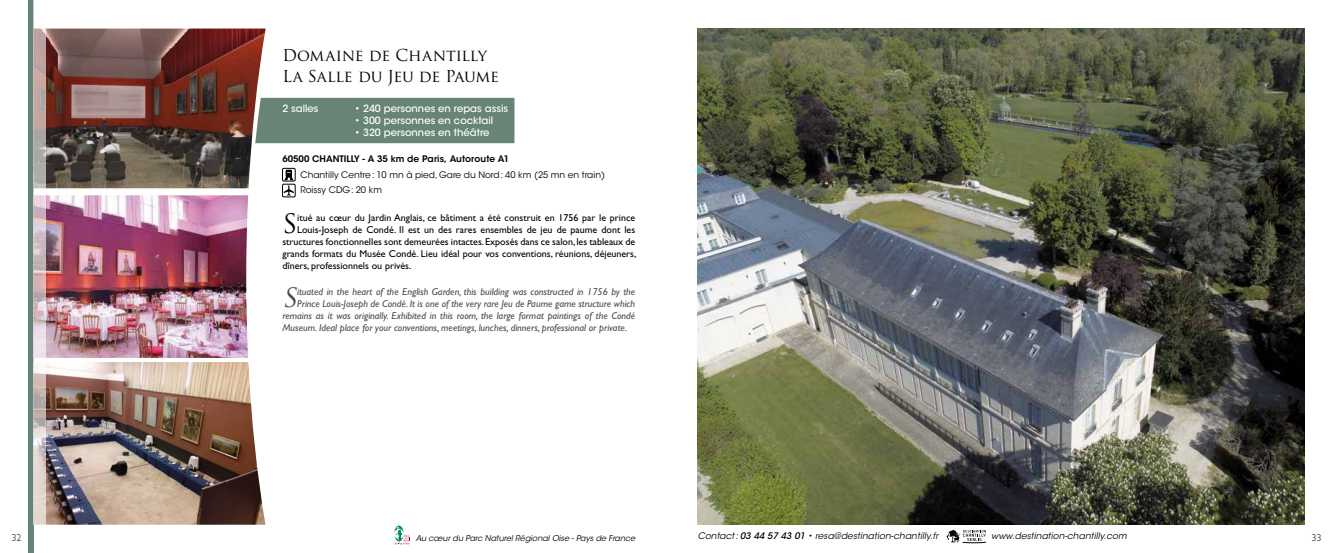
<style>
.page{position:relative;width:1333px;height:553px;background:#fff}
.page>*{position:absolute;margin:0;border:0;box-sizing:border-box;transform-origin:0 0}
.t1{font:25.9px "Trajan Pro";color:#000}
.t2{font:25.9px "Trajan Pro";color:#4b4b4d}
.t3{font:16px/21.7px "Trajan Pro";letter-spacing:-.01em;color:#000}
.t4{font:10px "Gill Sans Std";color:#000}
.t5{font:italic 10px "Gill Sans Std";color:#4b4b4d}
.t6{font:500 10px "ITC Avant Garde Std";color:#fff}
.t7{font:300 10px "Gill Sans Std";color:#000}
.t8{font:italic 9px "ITC Avant Garde Std";letter-spacing:.01em;color:#000}
.t9{font:9px/15.8px "ITC Avant Garde Std";color:#000}
.t10{font:600 9px "ITC Avant Garde Std";color:#000}
.t11{font:italic 8px "ITC Avant Garde Std";color:#000}
.s1{font-weight:500}
</style>
<div class="page">
<img style="left:697px;top:28px;width:607px;height:496px">
<div style="left:29px;top:0;width:5px;height:553px;background:#678476"></div>
<img style="left:46px;top:29px;width:220px;height:159px">
<img style="left:46px;top:195px;width:202px;height:163px">
<img style="left:46px;top:362px;width:219px;height:162px">
<svg style="left:33px;top:0;width:13px;height:524px"></svg>
<svg style="left:394px;top:526px;width:16px;height:19px"></svg>
<div style="left:282px;top:168px;width:13px;height:13px;border:1px solid #000"></div>
<div style="left:282px;top:184px;width:13px;height:13px;border:1px solid #000"></div>
<svg style="left:284px;top:170px;width:10px;height:26px"></svg>
<div style="left:255px;top:98px;width:259px;height:45px;background:#678476"></div>
<svg style="left:946px;top:530px;width:39px;height:13px"></svg>
<h2 class="t3" style="left:282px;top:44px;width:218px">Domaine de Chantilly<br>La Salle du Jeu de Paume</h2>
<p class="t6" style="left:282px;top:102px;width:38px">2 salles</p>
<p class="t6" style="left:354px;top:102px;width:155px">• 240 personnes en repas assis</p>
<p class="t6" style="left:354px;top:114px;width:140px">• 300 personnes en cocktail</p>
<p class="t6" style="left:354px;top:126px;width:136px">• 320 personnes en théâtre</p>
<p class="t10" style="left:282px;top:153px;width:228px">60500 CHANTILLY - A 35 km de Paris, Autoroute A1</p>
<p class="t9" style="left:300px;top:166px;width:306px">Chantilly Centre: 10 mn à pied, Gare du Nord: 40 km (25 mn en train)<br>Roissy CDG: 20 km</p>
<h1 class="t1" style="left:282px;top:207px;width:16px">S</h1>
<p class="t4" style="left:297px;top:212px;width:339px">itué au cœur du Jardin Anglais, ce bâtiment a été construit en 1756 par le prince</p>
<p class="t4" style="left:297px;top:224px;width:339px">Louis-Joseph de Condé. Il est un des rares ensembles de jeu de paume dont les</p>
<p class="t4" style="left:282px;top:236px;width:354px">structures fonctionnelles sont demeurées intactes. Exposés dans ce salon, les tableaux de</p>
<p class="t4" style="left:282px;top:248px;width:355px">grands formats du Musée Condé. Lieu idéal pour vos conventions, réunions, déjeuners,</p>
<p class="t4" style="left:282px;top:260px;width:130px">dîners, professionnels ou privés.</p>
<h1 class="t2" style="left:282px;top:281px;width:20px">S</h1>
<p class="t5" style="left:297px;top:286px;width:339px">ituated in the heart of the English Garden, this building was constructed in 1756 by the</p>
<p class="t5" style="left:297px;top:298px;width:339px">Prince Louis-Joseph de Condé. It is one of the very rare Jeu de Paume game structure which</p>
<p class="t5" style="left:282px;top:310px;width:354px">remains as it was originally. Exhibited in this room, the large format paintings of the Condé</p>
<p class="t5" style="left:282px;top:322px;width:346px">Museum. Ideal place for your conventions, meetings, lunches, dinners, professional or private.</p>
<p class="t8" style="left:697px;top:530px;width:242px">Contact: <span class="s1">03 44 57 43 01</span> • resa@destination-chantilly.fr</p>
<p class="t8" style="left:991px;top:530px;width:137px">www.destination-chantilly.com</p>
<p class="t7" style="left:11px;top:532px;width:11px">32</p>
<p class="t7" style="left:1311px;top:531px;width:11px">33</p>
<p class="t11" style="left:416px;top:533px;width:221px">Au cœur du Parc Naturel Régional Oise - Pays de France</p>
</div>
